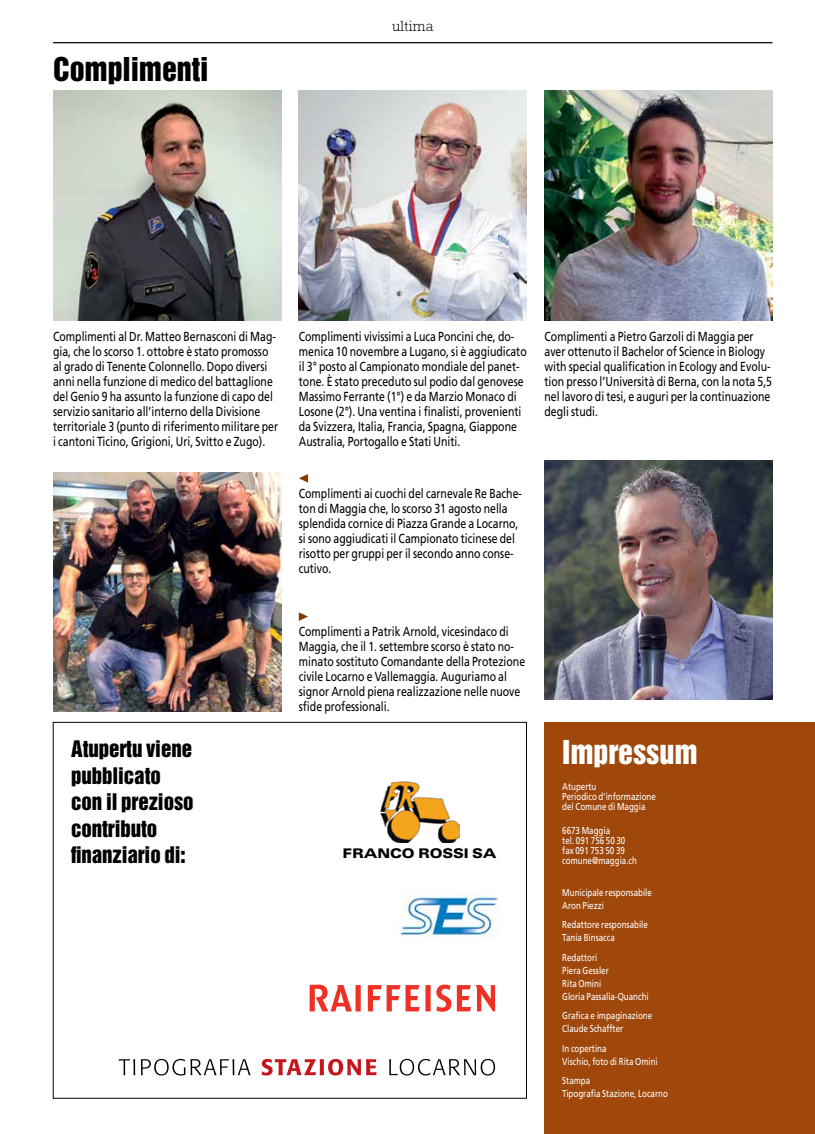
<style>
.page{position:relative;width:815px;height:1134px;background:#fff}
.page>*{position:absolute;margin:0;border:0;box-sizing:border-box;transform-origin:0 0}
.t1{font:30px "Helvetica Inserat LT Std";letter-spacing:-.005em;color:#000}
.t2{font:30px "Helvetica Inserat LT Std";letter-spacing:-.005em;color:#fff}
.t3{font:20.88px/26.6px "Helvetica Inserat LT Std";letter-spacing:-.005em;color:#000}
.t4{font:300 15px "Rockwell Std";letter-spacing:.025em;color:#000}
.t5{font:900 expanded 13.25px "Univers LT Std";letter-spacing:-.01em;color:#000}
.t6{font:13.12px/15px "Frutiger LT Std";color:#000;scale:.8 1}
.t7{font:10px/13.1px "Frutiger LT Std";color:#fff;scale:.8 1}
</style>
<div class="page">
<div style="left:544px;top:722px;width:271px;height:412px;background:#a0480c"></div>
<hr style="left:53px;top:42px;width:719px;height:1px;background:#000">
<svg style="left:310px;top:984px;width:185px;height:28px"></svg>
<img style="left:381px;top:782px;width:78px;height:60px">
<svg style="left:119px;top:1059px;width:16px;height:16px"></svg>
<svg style="left:141px;top:1059px;width:44px;height:16px"></svg>
<svg style="left:191px;top:1059px;width:60px;height:16px"></svg>
<svg style="left:262px;top:1059px;width:114px;height:16px"></svg>
<svg style="left:389px;top:1059px;width:106px;height:16px"></svg>
<img style="left:399px;top:894px;width:99px;height:44px">
<img style="left:53px;top:90px;width:228px;height:231px">
<img style="left:299px;top:90px;width:228px;height:231px">
<img style="left:544px;top:90px;width:228px;height:231px">
<svg style="left:299px;top:474px;width:9px;height:9px"></svg>
<img style="left:53px;top:472px;width:228px;height:239px">
<img style="left:544px;top:461px;width:228px;height:239px">
<svg style="left:299px;top:612px;width:9px;height:9px"></svg>
<h1 class="t1" style="left:53px;top:51px;width:157px">Complimenti</h1>
<p class="t4" style="left:392px;top:18px;width:43px">ultima</p>
<p class="t6" style="left:53px;top:329px;width:283px">Complimenti al Dr. Matteo Bernasconi di Mag&shy;gia, che lo scorso 1. ottobre è stato promosso al grado di Tenente Colonnello. Dopo diversi anni nella funzione di medico del battaglione del Genio 9 ha assunto la funzione di capo del servizio sanitario all’interno della Divisione territoriale 3 (punto di riferimento militare per i cantoni Ticino, Grigioni, Uri, Svitto e Zugo).</p>
<p class="t6" style="left:299px;top:329px;width:286px">Complimenti vivissimi a Luca Poncini che, do&shy;menica 10 novembre a Lugano, si è aggiudicato il 3° posto al Campionato mondiale del panet&shy;tone. È stato preceduto sul podio dal genovese Massimo Ferrante (1°) e da Marzio Monaco di Losone (2°). Una ventina i finalisti, provenienti da Svizzera, Italia, Francia, Spagna, Giappone Australia, Portogallo e Stati Uniti.</p>
<p class="t6" style="left:544px;top:329px;width:286px">Complimenti a Pietro Garzoli di Maggia per aver ottenuto il Bachelor of Science in Biology with special qualification in Ecology and Evolu&shy;tion presso l’Università di Berna, con la nota 5,5 nel lavoro di tesi, e auguri per la continuazione degli studi.</p>
<p class="t6" style="left:299px;top:486px;width:280px">Complimenti ai cuochi del carnevale Re Bache&shy;ton di Maggia che, lo scorso 31 agosto nella splendida cornice di Piazza Grande a Locarno, si sono aggiudicati il Campionato ticinese del risotto per gruppi per il secondo anno conse&shy;cutivo.</p>
<h2 class="t3" style="left:71px;top:736px;width:124px">Atupertu viene pubblicato con il prezioso contributo finanziario di:</h2>
<p class="t6" style="left:299px;top:624px;width:284px">Complimenti a Patrik Arnold, vicesindaco di Maggia, che il 1. settembre scorso è stato no&shy;minato sostituto Comandante della Protezione civile Locarno e Vallemaggia. Auguriamo al signor Arnold piena realizzazione nelle nuove sfide professionali.</p>
<p class="t5" style="left:342px;top:845px;width:156px">FRANCO ROSSI SA</p>
<h1 class="t2" style="left:562px;top:734px;width:137px">Impressum</h1>
<p class="t7" style="left:562px;top:781px;width:119px;line-height:10px">Atupertu<br>Periodico d’informazione del Comune di Maggia</p>
<p class="t7" style="left:562px;top:825px;width:95px;line-height:10px">6673 Maggia<br>tel. 091 756 50 30 fax 091 753 50 39 comune@maggia.ch</p>
<p class="t7" style="left:562px;top:886px;width:114px">Municipale responsabile<br>Aron Piezzi</p>
<p class="t7" style="left:562px;top:918px;width:109px">Redattore responsabile<br>Tania Binsacca</p>
<p class="t7" style="left:562px;top:951px;width:110px">Redattori<br>Piera Gessler<br>Rita Omini<br>Gloria Passalia-Quanchi</p>
<p class="t7" style="left:562px;top:1009px;width:114px">Grafica e impaginazione<br>Claude Schaffter</p>
<p class="t7" style="left:562px;top:1042px;width:121px">In copertina<br>Vischio, foto di Rita Omini</p>
<p class="t7" style="left:562px;top:1074px;width:134px">Stampa<br>Tipografia Stazione, Locarno</p>
</div>
